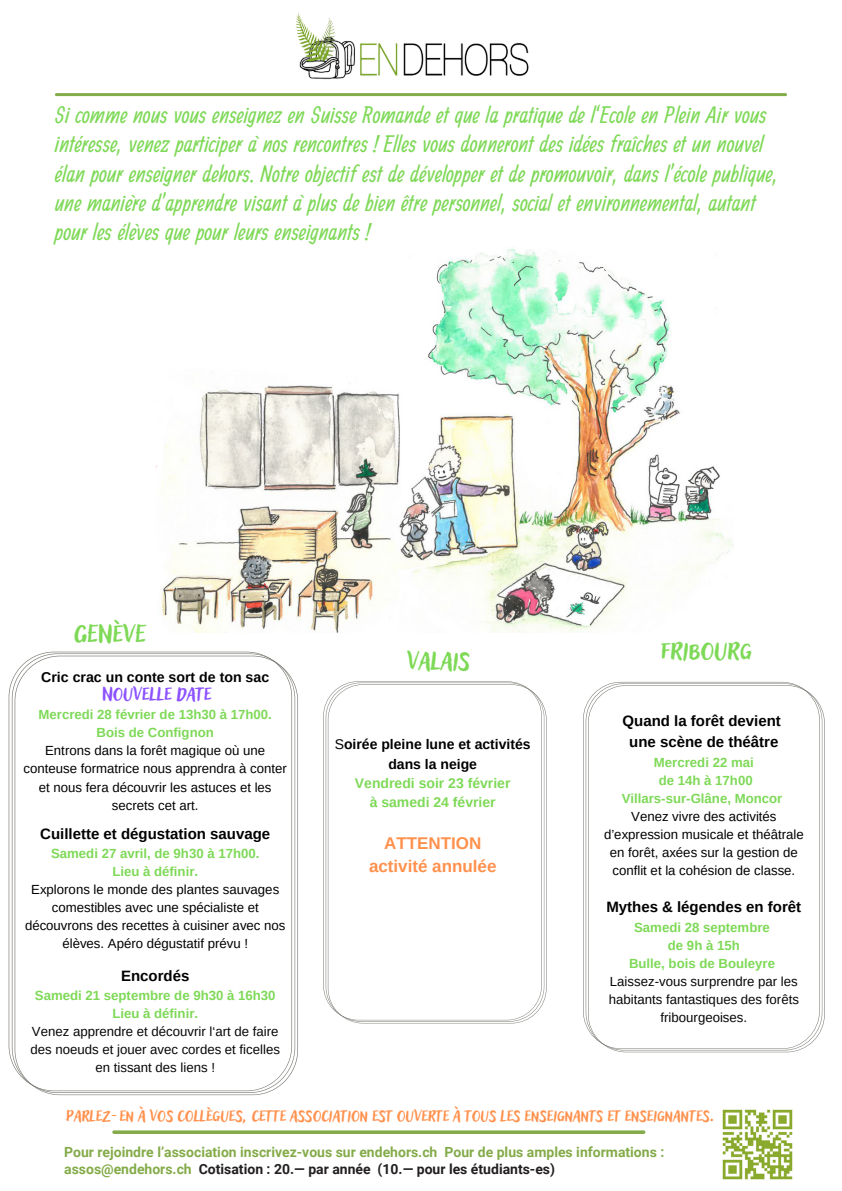
<style>
.page{position:relative;width:842px;height:1191px;background:#fff}
.page>*{position:absolute;margin:0;border:0;box-sizing:border-box;transform-origin:0 0}
.t1{font:33px "Adlery Pro Blockletter";color:#7ed957}
.t2{font:25px/29.2px "Ranga";color:#7ed957}
.t3{font:24.6px "Adlery Pro Blockletter";color:#8c52ff}
.t4{font:21px "Adlery Pro Blockletter";color:#ff914d}
.t5{font:700 17px/23.5px "Arimo";color:#ff914d;text-align:center}
.t6{font:700 15px "Arimo";color:#000}
.t7{font:700 14.1px "Arimo";color:#000}
.t8{font:700 14px/16.5px "Roboto";color:#84ab49}
.t9{font:700 14px/19.2px "Arimo";color:#000;text-align:center}
.t10{font:700 14px "Arimo";color:#7ed957}
.t11{font:13.2px/18px "Arimo";color:#000;text-align:center}
.t12{font:700 13.2px "Arimo";color:#7ed957}
.t13{font:13.2px/18px "Arimo";color:#060606;text-align:center}
.s1{font-weight:400}
.s2{color:#231f20}
</style>
<div class="page">
<img style="left:155px;top:248px;width:578px;height:384px">
<hr style="left:55px;top:93px;width:732px;height:3px;background:#84ab49;border-radius:2px">
<hr style="left:112px;top:1130px;width:533px;height:3px;background:#84ab49;border-radius:2px">
<img style="left:722px;top:1109px;width:71px;height:71px">
<img style="left:295px;top:13px;width:234px;height:67px">
<svg style="left:15px;top:655px;width:283px;height:439px"></svg>
<svg style="left:328px;top:684px;width:218px;height:339px"></svg>
<svg style="left:588px;top:685px;width:236px;height:367px"></svg>
<h1 class="t2" style="left:55px;top:102px;width:724px">Si comme nous vous enseignez en Suisse Romande et que la pratique de l‘Ecole en Plein Air vous intéresse, venez participer à nos rencontres ! Elles vous donneront des idées fraîches et un nouvel élan pour enseigner dehors. Notre objectif est de développer et de promouvoir, dans l’école publique, une manière d’apprendre visant à plus de bien être personnel, social et environnemental, autant pour les élèves que pour leurs enseignants !</h1>
<p class="t1" style="left:74px;top:611px;width:74px">GENèVE</p>
<p class="t7" style="left:41px;top:669px;width:229px">Cric crac un conte sort de ton sac</p>
<p class="t12" style="left:39px;top:707px;width:235px">Mercredi 28 février de 13h30 à 17h00.</p>
<p class="t12" style="left:97px;top:725px;width:119px">Bois de Confignon</p>
<p class="t11" style="left:24px;top:741px;width:265px">Entrons dans la forêt magique où une conteuse formatrice nous apprendra à conter et nous fera découvrir les astuces et les secrets cet art.</p>
<p class="t6" style="left:40px;top:825px;width:231px">Cuillette et dégustation sauvage</p>
<p class="t12" style="left:51px;top:845px;width:210px">Samedi 27 avril, de 9h30 à 17h00.</p>
<p class="t12" style="left:112px;top:863px;width:87px">Lieu à définir.</p>
<p class="t11" style="left:25px;top:880px;width:262px">Explorons le monde des plantes sauvages comestibles avec une spécialiste et découvrons des recettes à cuisiner avec nos élèves. Apéro dégustatif prévu !</p>
<h2 class="t6" style="left:121px;top:967px;width:70px">Encordés</h2>
<p class="t12" style="left:35px;top:988px;width:242px">Samedi 21 septembre de 9h30 à 16h30</p>
<p class="t12" style="left:112px;top:1006px;width:87px">Lieu à définir.</p>
<p class="t13" style="left:31px;top:1022px;width:251px">Venez apprendre et découvrir l‘art de faire des noeuds et jouer avec cordes et ficelles en tissant des liens !</p>
<p class="t3" style="left:102px;top:676px;width:111px">Nouvelle date</p>
<h4 class="t1" style="left:407px;top:638px;width:65px">valais</h4>
<p class="t9" style="left:335px;top:735px;width:197px"><span class="s1">S</span>oirée pleine lune et activités dans la neige</p>
<h5 class="t10" style="left:355px;top:775px;width:157px">Vendredi soir 23 février</h5>
<p class="t10" style="left:370px;top:794px;width:128px">à samedi 24 février</p>
<p class="t5" style="left:369px;top:831px;width:129px">ATTENTION activité annulée</p>
<p class="t1" style="left:661px;top:627px;width:93px">fribourg</p>
<p class="t6" style="left:623px;top:712px;width:160px">Quand la forêt devient</p>
<p class="t6" style="left:629px;top:733px;width:151px">une scène de théâtre</p>
<p class="t12" style="left:654px;top:754px;width:101px">Mercredi 22 mai</p>
<p class="t12" style="left:659px;top:772px;width:95px">de 14h à 17h00</p>
<p class="t12" style="left:622px;top:790px;width:162px">Villars-sur-Glâne, Moncor</p>
<p class="t11" style="left:604px;top:807px;width:201px">Venez vivre des activités d’expression musicale et théâtrale en forêt, axées sur la gestion de conflit et la cohésion de classe.</p>
<p class="t6" style="left:606px;top:898px;width:196px">Mythes &amp; légendes en forêt</p>
<p class="t12" style="left:634px;top:919px;width:137px">Samedi 28 septembre</p>
<p class="t12" style="left:668px;top:937px;width:73px">de 9h à 15h</p>
<p class="t12" style="left:629px;top:955px;width:148px">Bulle, bois de Bouleyre</p>
<p class="t13" style="left:609px;top:972px;width:192px">Laissez-vous surprendre par les habitants fantastiques des forêts fribourgeoises.</p>
<h1 class="t4" style="left:66px;top:1101px;width:650px">Parlez-en à vos collègues, cette association est ouverte à tous les enseignants et enseignantes.</h1>
<h1 class="t8" style="left:64px;top:1143px;width:602px">Pour rejoindre l’association inscrivez-vous sur endehors.ch Pour de plus amples informations : assos@endehors.ch <span class="s2">Cotisation : 20.— par année (10.— pour les étudiants-es)</span></h1>
</div>
